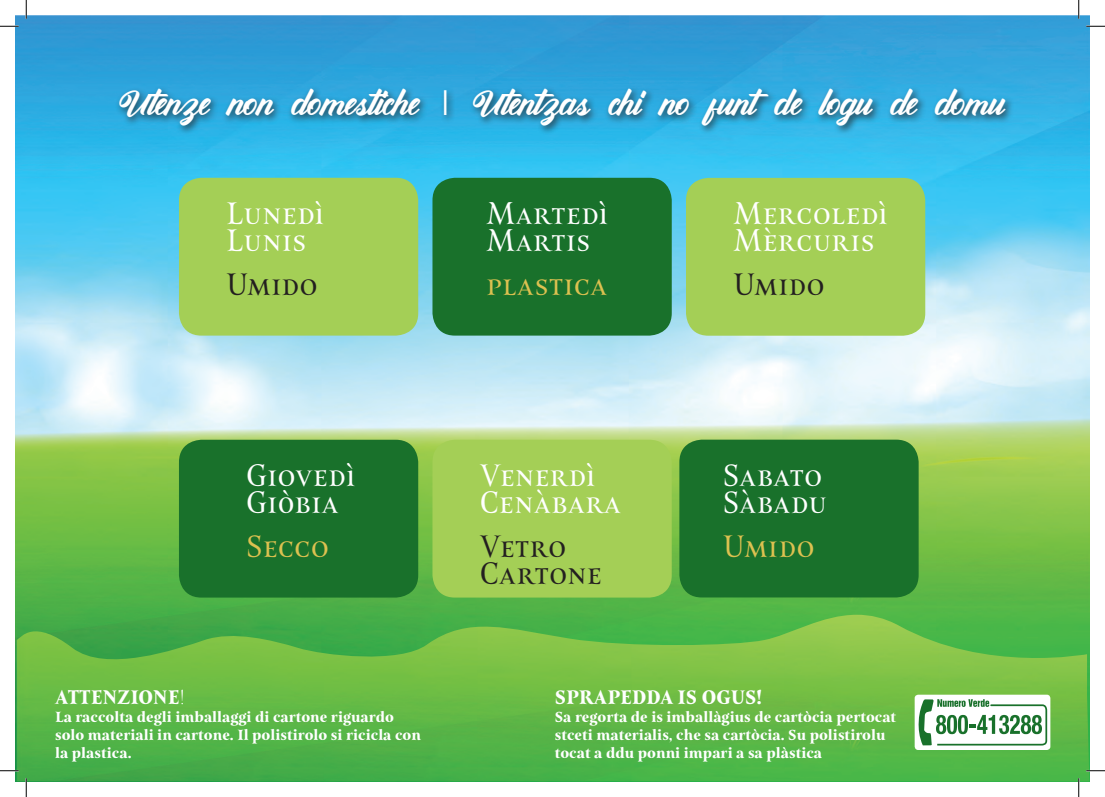
<style>
.page{position:relative;width:1105px;height:797px;background:#fff}
.page>*{position:absolute;margin:0;border:0;box-sizing:border-box;transform-origin:0 0}
.t1{font:31.75px "Belda Nor Reg";color:#fff}
.t2{font:31.75px "Belda Nor Reg";color:#231f20}
.t3{font:31.75px "Belda Nor Reg";color:#ddc150}
.Bold_Belda{font:30px "Antonellie Calligraphy Demo";color:#fff}
.t4{font:900 20px "Belda";color:#fff}
.t5{font:900 15px/18px "Belda";color:#fff}
.s1{font-family:"Futura"}
.s2{font-weight:100}
</style>
<div class="page">
<img style="left:16px;top:16px;width:1073px;height:765px">
<img style="left:17px;top:614px;width:1072px;height:167px">
<div style="left:915px;top:694px;width:135px;height:56px;background:#fff;border-radius:4px"></div>
<svg style="left:918px;top:699px;width:129px;height:46px"></svg>
<div style="left:116px;top:85px;width:898px;height:50px;background:#231f20;opacity:.75"></div>
<div style="left:432px;top:440px;width:240px;height:157px;background:#a4cf56;border-radius:22px"></div>
<div style="left:679px;top:439px;width:240px;height:158px;background:#19712b;border-radius:22px"></div>
<div style="left:179px;top:440px;width:239px;height:157px;background:#19712b;border-radius:22px"></div>
<div style="left:686px;top:178px;width:239px;height:158px;background:#a4cf56;border-radius:22px"></div>
<div style="left:432px;top:178px;width:240px;height:157px;background:#19712b;border-radius:22px"></div>
<div style="left:179px;top:178px;width:239px;height:157px;background:#a4cf56;border-radius:22px"></div>
<svg style="left:0;top:25px;width:19px;height:2px"></svg>
<svg style="left:1086px;top:25px;width:19px;height:2px"></svg>
<svg style="left:0;top:770px;width:19px;height:1px"></svg>
<svg style="left:1086px;top:770px;width:19px;height:1px"></svg>
<svg style="left:25px;top:0;width:2px;height:19px"></svg>
<svg style="left:25px;top:778px;width:2px;height:19px"></svg>
<svg style="left:1078px;top:0;width:1px;height:19px"></svg>
<svg style="left:1078px;top:778px;width:1px;height:19px"></svg>
<p class="Bold_Belda" style="left:119px;top:86px;width:886px">Utenze non domestiche <span class="s1">|</span> Utentzas chi no funt de logu de domu</p>
<p class="t1" style="left:226px;top:194px;width:100px">Lunedì</p>
<p class="t1" style="left:226px;top:220px;width:82px">Lunis</p>
<p class="t2" style="left:226px;top:265px;width:93px">Umido</p>
<p class="t1" style="left:486px;top:194px;width:123px">Martedì</p>
<p class="t1" style="left:486px;top:220px;width:106px">Martis</p>
<p class="t3" style="left:486px;top:265px;width:123px">plastica</p>
<p class="t1" style="left:733px;top:194px;width:156px">Mercoledì</p>
<p class="t1" style="left:733px;top:220px;width:143px">Mèrcuris</p>
<p class="t2" style="left:733px;top:265px;width:93px">Umido</p>
<p class="t1" style="left:246px;top:455px;width:111px">Giovedì</p>
<p class="t1" style="left:246px;top:482px;width:94px">Giòbia</p>
<p class="t3" style="left:246px;top:526px;width:84px">Secco</p>
<p class="t4" style="left:55px;top:684px;width:131px">ATTENZIONE<span class="s2">!</span></p>
<p class="t5" style="left:55px;top:708px;width:367px">La raccolta degli imballaggi di cartone riguardo solo materiali in cartone. Il polistirolo si ricicla con la plastica.</p>
<p class="t1" style="left:480px;top:455px;width:117px">Venerdì</p>
<p class="t1" style="left:480px;top:482px;width:143px">Cenàbara</p>
<p class="t2" style="left:480px;top:526px;width:88px">Vetro</p>
<p class="t2" style="left:480px;top:553px;width:124px">Cartone</p>
<p class="t1" style="left:723px;top:455px;width:101px">Sabato</p>
<p class="t1" style="left:723px;top:482px;width:106px">Sàbadu</p>
<p class="t3" style="left:723px;top:526px;width:93px">Umido</p>
<p class="t4" style="left:555px;top:684px;width:209px">SPRAPEDDA IS OGUS!</p>
<p class="t5" style="left:555px;top:708px;width:343px">Sa regorta de is imballàgius de cartòcia pertocat stceti materialis, che sa cartòcia. Su polistirolu tocat a ddu ponni impari a sa plàstica</p>
</div>
